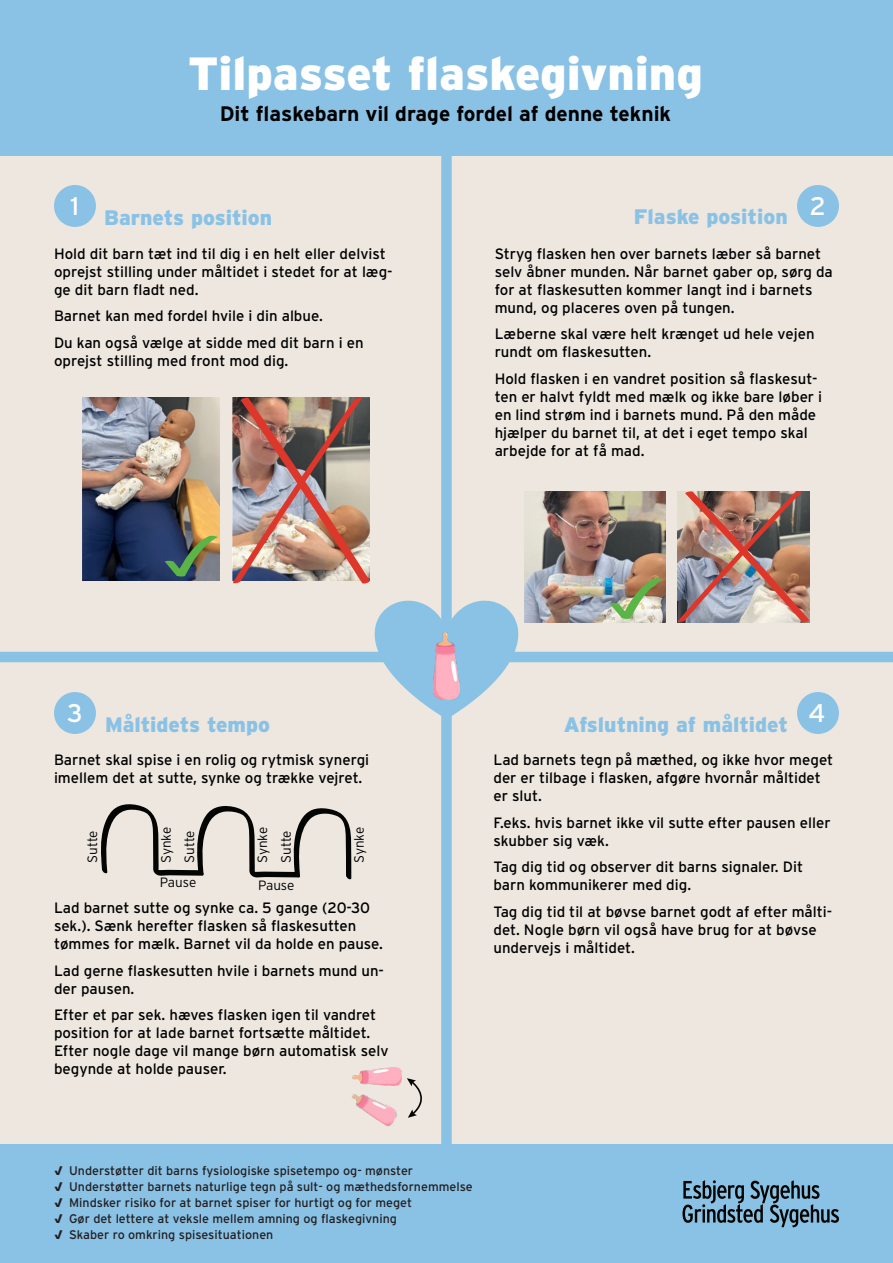
<style>
.page{position:relative;width:893px;height:1263px;background:#ede7df}
.page>*{position:absolute;margin:0;border:0;box-sizing:border-box;transform-origin:0 0}
.t1{font:900 46.5px "Interstate";color:#fff}
.t2{font:25.5px "Interstate";color:#fff}
.Blue_head{font:900 21px "Interstate";color:#8ac2e6}
.t3{font:700 21px "Interstate";color:#000001}
.Body_text{font:15px/18px "Interstate";color:#000001}
.Body_text-2{font:300 13.5px "Interstate";letter-spacing:-.01em;color:#000001}
.t4{font:12.45px "Interstate";color:#231f20}
.s1{font-weight:900}
</style>
<div class="page">
<div style="left:441px;top:0;width:11px;height:1263px;background:#8ac2e6"></div>
<div style="left:0;top:652px;width:893px;height:10px;background:#8ac2e6"></div>
<div style="left:0;top:0;width:893px;height:155px;background:#8ac2e6"></div>
<div style="left:0;top:1144px;width:893px;height:119px;background:#8ac2e6"></div>
<svg style="left:375px;top:601px;width:143px;height:118px"></svg>
<img style="left:434px;top:633px;width:25px;height:67px">
<img style="left:83px;top:398px;width:136px;height:183px">
<svg style="left:164px;top:535px;width:54px;height:42px"></svg>
<div style="left:54px;top:185px;width:42px;height:42px;background:#8ac2e6;border-radius:50%"></div>
<img style="left:232px;top:397px;width:138px;height:187px">
<img style="left:524px;top:491px;width:142px;height:131px">
<div style="left:797px;top:185px;width:42px;height:42px;background:#8ac2e6;border-radius:50%"></div>
<img style="left:677px;top:491px;width:133px;height:132px">
<div style="left:797px;top:692px;width:42px;height:42px;background:#8ac2e6;border-radius:50%"></div>
<div style="left:54px;top:692px;width:42px;height:42px;background:#8ac2e6;border-radius:50%"></div>
<svg style="left:101px;top:804px;width:250px;height:75px"></svg>
<img style="left:352px;top:1067px;width:49px;height:19px">
<img style="left:352px;top:1094px;width:45px;height:33px">
<svg style="left:407px;top:1078px;width:15px;height:40px"></svg>
<svg style="left:682px;top:1180px;width:157px;height:47px"></svg>
<img style="left:610px;top:578px;width:54px;height:42px">
<p class="t1" style="left:188px;top:47px;width:517px">Tilpasset flaskegivning</p>
<p class="t3" style="left:220px;top:102px;width:453px">Dit flaskebarn vil drage fordel af denne teknik</p>
<p class="t2" style="left:71px;top:192px;width:10px">1</p>
<p class="Blue_head" style="left:104px;top:206px;width:170px">Barnets position</p>
<p class="Blue_head" style="left:634px;top:204px;width:155px">Flaske position</p>
<p class="t2" style="left:810px;top:192px;width:18px">2</p>
<p class="Body_text" style="left:54px;top:244px;width:340px">Hold dit barn tæt ind til dig i en helt eller delvist oprejst stilling under måltidet i stedet for at læg&shy;ge dit barn fladt ned.</p>
<p class="Body_text" style="left:54px;top:307px;width:270px">Barnet kan med fordel hvile i din albue.</p>
<p class="Body_text" style="left:54px;top:333px;width:311px">Du kan også vælge at sidde med dit barn i en oprejst stilling med front mod dig.</p>
<p class="Body_text" style="left:495px;top:244px;width:340px">Stryg flasken hen over barnets læber så barnet selv åbner munden. Når barnet gaber op, sørg da for at flaskesutten kommer langt ind i barnets mund, og placeres oven på tungen.</p>
<p class="Body_text" style="left:495px;top:325px;width:321px">Læberne skal være helt krænget ud hele vejen rundt om flaskesutten.</p>
<p class="Body_text" style="left:495px;top:369px;width:329px">Hold flasken i en vandret position så flaskesut&shy;ten er halvt fyldt med mælk og ikke bare løber i en lind strøm ind i barnets mund. På den måde hjælper du barnet til, at det i eget tempo skal arbejde for at få mad.</p>
<p class="t2" style="left:67px;top:699px;width:17px">3</p>
<p class="Body_text" style="left:54px;top:751px;width:317px">Barnet skal spise i en rolig og rytmisk synergi imellem det at sutte, synke og trække vejret.</p>
<p class="Blue_head" style="left:105px;top:713px;width:166px">Måltidets tempo</p>
<p class="Body_text-2" style="left:85px;top:863px;width:34px;rotate:-90deg">Sutte</p>
<p class="Body_text-2" style="left:158px;top:863px;width:38px;rotate:-90deg">Synke</p>
<p class="Body_text-2" style="left:182px;top:863px;width:34px;rotate:-90deg">Sutte</p>
<p class="Body_text-2" style="left:255px;top:863px;width:38px;rotate:-90deg">Synke</p>
<p class="Body_text-2" style="left:278px;top:863px;width:34px;rotate:-90deg">Sutte</p>
<p class="Body_text-2" style="left:160px;top:875px;width:38px">Pause</p>
<p class="Body_text-2" style="left:258px;top:878px;width:38px">Pause</p>
<p class="Body_text-2" style="left:352px;top:863px;width:38px;rotate:-90deg">Synke</p>
<p class="Body_text" style="left:54px;top:899px;width:331px">Lad barnet sutte og synke ca. 5 gange (20-30 sek.). Sænk herefter flasken så flaskesutten tømmes for mælk. Barnet vil da holde en pause.</p>
<p class="Body_text" style="left:54px;top:961px;width:332px">Lad gerne flaskesutten hvile i barnets mund un&shy;der pausen.</p>
<p class="Body_text" style="left:54px;top:1006px;width:336px">Efter et par sek. hæves flasken igen til vandret position for at lade barnet fortsætte måltidet.<br>Efter nogle dage vil mange børn automatisk selv begynde at holde pauser.</p>
<p class="t2" style="left:808px;top:699px;width:19px">4</p>
<p class="Body_text" style="left:493px;top:751px;width:341px">Lad barnets tegn på mæthed, og ikke hvor meget der er tilbage i flasken, afgøre hvornår måltidet er slut.</p>
<p class="Body_text" style="left:493px;top:813px;width:339px">F.eks. hvis barnet ikke vil sutte efter pausen eller skubber sig væk.</p>
<p class="Body_text" style="left:493px;top:858px;width:311px">Tag dig tid og observer dit barns signaler. Dit barn kommunikerer med dig.</p>
<p class="Body_text" style="left:493px;top:902px;width:340px">Tag dig tid til at bøvse barnet godt af efter målti&shy;det. Nogle børn vil også have brug for at bøvse undervejs i måltidet.</p>
<p class="Blue_head" style="left:564px;top:713px;width:226px">Afslutning af måltidet</p>
<p class="t4" style="left:54px;top:1163px;width:361px"><span class="s1">√</span> Understøtter dit barns fysiologiske spisetempo og- mønster</p>
<p class="t4" style="left:54px;top:1179px;width:420px"><span class="s1">√</span> Understøtter barnets naturlige tegn på sult- og mæthedsfornemmelse</p>
<p class="t4" style="left:54px;top:1195px;width:360px"><span class="s1">√</span> Mindsker risiko for at barnet spiser for hurtigt og for meget</p>
<p class="t4" style="left:54px;top:1211px;width:344px"><span class="s1">√</span> Gør det lettere at veksle mellem amning og flaskegivning</p>
<p class="t4" style="left:54px;top:1227px;width:221px"><span class="s1">√</span> Skaber ro omkring spisesituationen</p>
</div>
